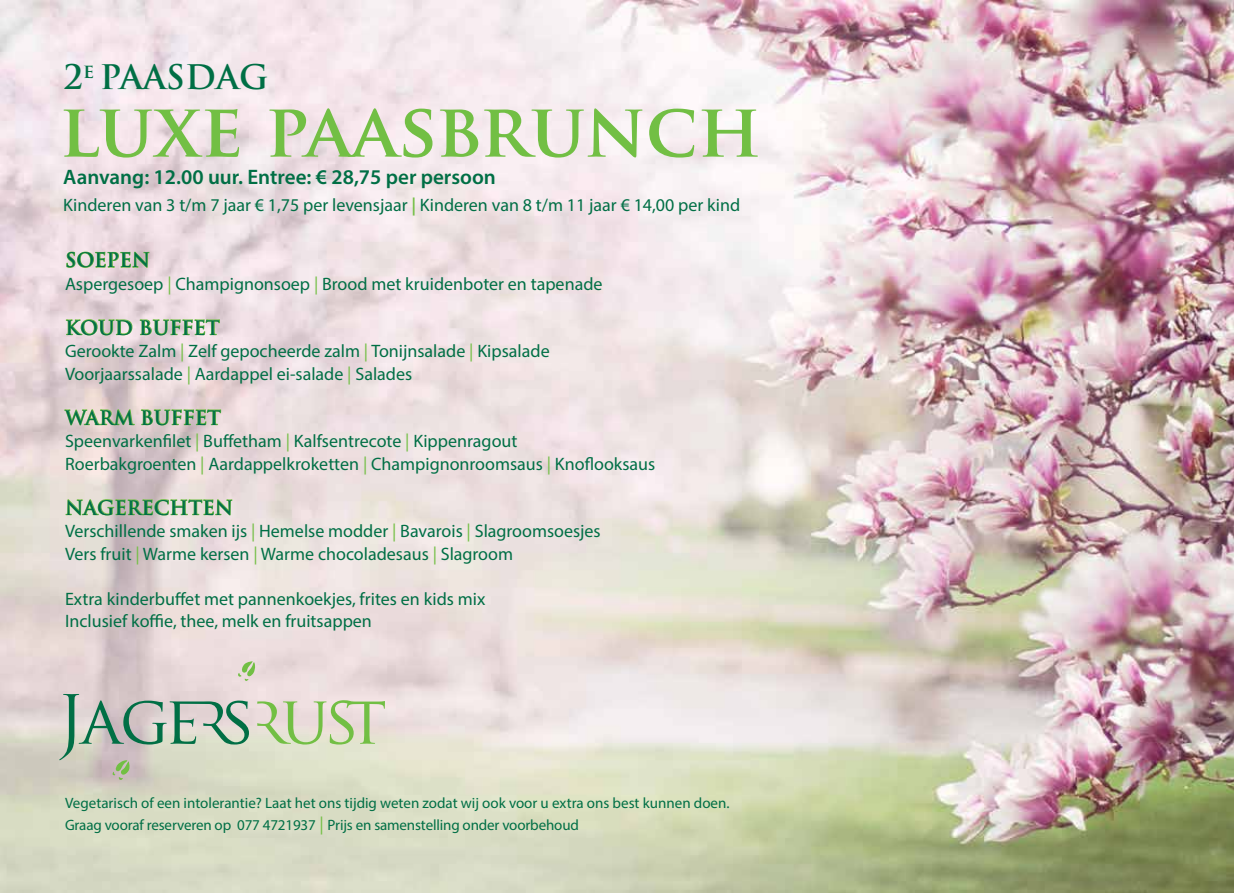
<style>
.page{position:relative;width:1234px;height:893px;background:#fff}
.page>*{position:absolute;margin:0;border:0;box-sizing:border-box;transform-origin:0 0}
.t1{font:700 73.5px "Trajan Pro";letter-spacing:-.01em;color:#72bf44}
.t2{font:700 33px "Trajan Pro";color:#006f45}
.t3{font:600 21px "Myriad Pro";color:#006f45}
.t4{font:700 19.5px "Trajan Pro";color:#006f45}
.t5{font:18px/22.5px "Myriad Pro";color:#006f45}
.t6{font:15px/21.8px "Myriad Pro";letter-spacing:-.005em;color:#006f45}
.s1{font-weight:600;color:#72bf44}
.s2{color:#72bf44}
.s3{font-size:18px;color:#72bf44}
</style>
<div class="page">
<img style="left:0;top:0;width:1233px;height:893px">
<svg style="left:66px;top:202px;width:83px;height:66px;background:#e1d7d2"></svg>
<svg style="left:66px;top:319px;width:66px;height:16px"></svg>
<svg style="left:140px;top:319px;width:80px;height:16px"></svg>
<svg style="left:64px;top:404px;width:71px;height:21px"></svg>
<svg style="left:141px;top:409px;width:80px;height:16px"></svg>
<svg style="left:65px;top:449px;width:167px;height:66px;background:#d6cfc5"></svg>
<svg style="left:257px;top:700px;width:128px;height:44px;background:#ccd6b5"></svg>
<svg style="left:237px;top:661px;width:18px;height:20px"></svg>
<svg style="left:59px;top:694px;width:190px;height:86px;background:#bac3b6"></svg>
<h2 class="t2" style="left:63px;top:57px;width:206px">2<sup>e</sup> PAASDAG</h2>
<h1 class="t1" style="left:59px;top:84px;width:703px">luxe paasbrunch</h1>
<p class="t3" style="left:63px;top:163px;width:434px">Aanvang: 12.00 uur. Entree: € 28,75 per persoon</p>
<p class="t5" style="left:63px;top:193px;width:678px">Kinderen van 3 t/m 7 jaar € 1,75 per levensjaar <span class="s1">|</span> Kinderen van 8 t/m 11 jaar € 14,00 per kind</p>
<p class="t4" style="left:65px;top:248px;width:87px">SOEPEN</p>
<p class="t5" style="left:65px;top:272px;width:539px">Aspergesoep <span class="s2">|</span> Champignonsoep <span class="s2">|</span> Brood met kruidenboter en tapenade</p>
<p class="t4" style="left:65px;top:315px;width:156px">KOUD BUFFET</p>
<p class="t5" style="left:65px;top:339px;width:486px">Gerookte Zalm <span class="s2">|</span> Zelf gepocheerde zalm <span class="s2">|</span> Tonijnsalade <span class="s2">|</span> Kipsalade<br>Voorjaarssalade <span class="s2">|</span> Aardappel ei-salade <span class="s2">|</span> Salades</p>
<p class="t4" style="left:65px;top:405px;width:157px">WARM BUFFET</p>
<p class="t5" style="left:65px;top:429px;width:591px">Speenvarkenfilet <span class="s2">|</span> Buffetham <span class="s2">|</span> Kalfsentrecote <span class="s2">|</span> Kippenragout<br>Roerbakgroenten <span class="s2">|</span> Aardappelkroketten <span class="s2">|</span> Champignonroomsaus <span class="s2">|</span> Knoflooksaus</p>
<p class="t4" style="left:65px;top:495px;width:169px">NAGERECHTEN</p>
<p class="t5" style="left:65px;top:519px;width:537px">Verschillende smaken ijs <span class="s2">|</span> Hemelse modder <span class="s2">|</span> Bavarois <span class="s2">|</span> Slagroomsoesjes<br>Vers fruit <span class="s2">|</span> Warme kersen <span class="s2">|</span> Warme chocoladesaus <span class="s2">|</span> Slagroom</p>
<p class="t5" style="left:65px;top:587px;width:421px">Extra kinderbuffet met pannenkoekjes, frites en kids mix<br>Inclusief koffie, thee, melk en fruitsappen</p>
<p class="t6" style="left:65px;top:792px;width:665px">Vegetarisch of een intolerantie? Laat het ons tijdig weten zodat wij ook voor u extra ons best kunnen doen.<br>Graag vooraf reserveren op 077 4721937 <span class="s3">|</span> Prijs en samenstelling onder voorbehoud</p>
</div>
